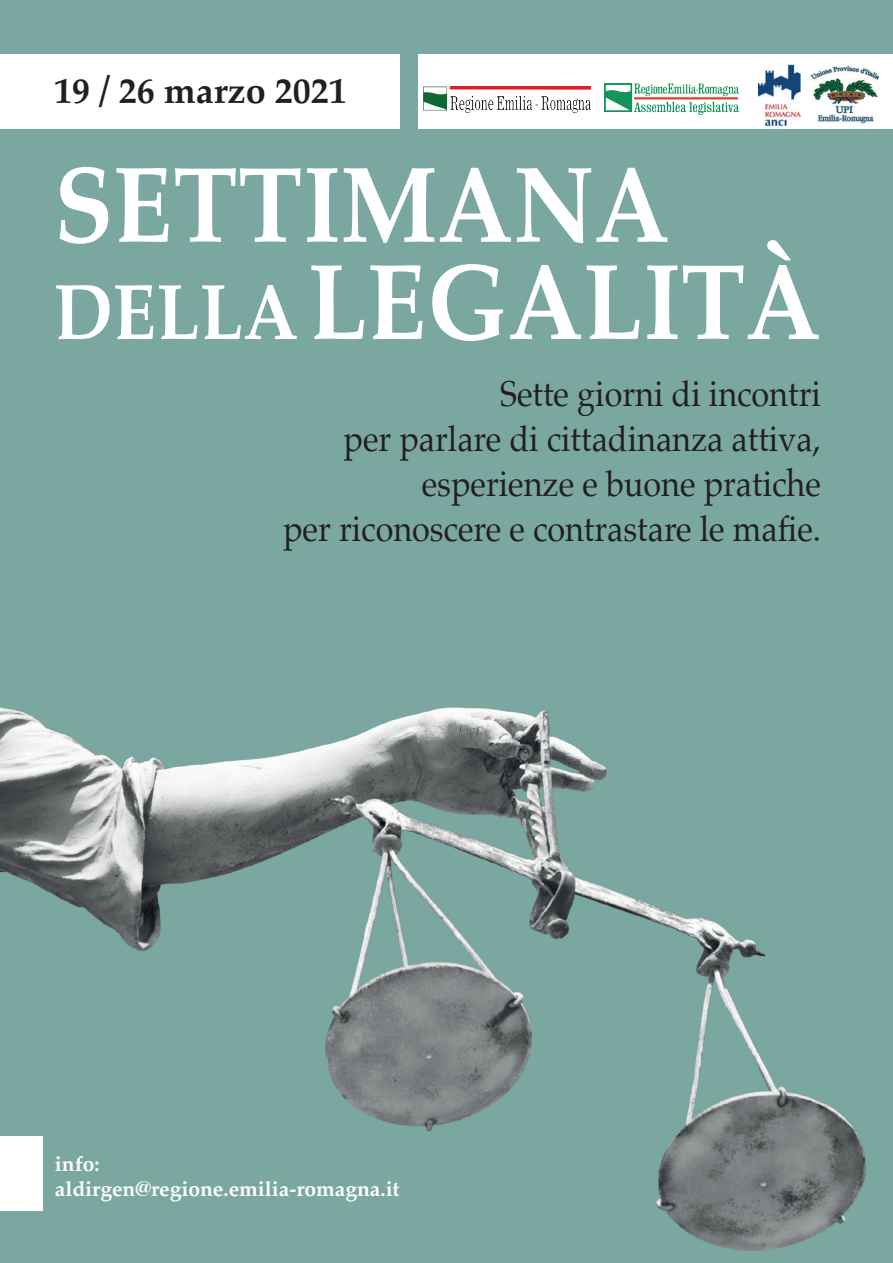
<style>
.page{position:relative;width:893px;height:1263px;background:#fff}
.page>*{position:absolute;margin:0;border:0;box-sizing:border-box;transform-origin:0 0}
.t1{font:700 108px "Palatino";color:#fff;scale:.9 1}
.t2{font:700 78.9px "Palatino";color:#fff;scale:.9 1}
.t3{font:36px/45px "Palatino";color:#231f20;text-align:right;scale:.9 1}
.t4{font:700 36px "Palatino";color:#231f20}
.t5{font:700 21px/25.2px "Palatino";color:#fff}
</style>
<div class="page">
<img style="left:0;top:0;width:893px;height:1263px">
<div style="left:418px;top:54px;width:475px;height:74px;background:#fff"></div>
<img style="left:810px;top:65px;width:70px;height:59px">
<img style="left:604px;top:83px;width:134px;height:31px">
<img style="left:423px;top:87px;width:169px;height:26px">
<img style="left:758px;top:64px;width:43px;height:63px">
<div style="left:0;top:54px;width:400px;height:74px;background:#fff"></div>
<div style="left:0;top:1136px;width:43px;height:74px;background:#fff"></div>
<p class="t4" style="left:54px;top:60px;width:294px">19 / 26 marzo 2021</p>
<h1 class="t1" style="left:54px;top:113px;width:686px">SETTIMANA</h1>
<h1 class="t1" style="left:308px;top:210px;width:572px">LEGALITÀ</h1>
<h2 class="t2" style="left:54px;top:245px;width:273px">DELLA</h2>
<p class="t3" style="left:283px;top:371px;width:599px">Sette giorni di incontri<br>per parlare di cittadinanza attiva, esperienze e buone pratiche<br>per riconoscere e contrastare le mafie.</p>
<p class="t5" style="left:55px;top:1150px;width:346px">info: aldirgen@regione.emilia-romagna.it</p>
</div>
